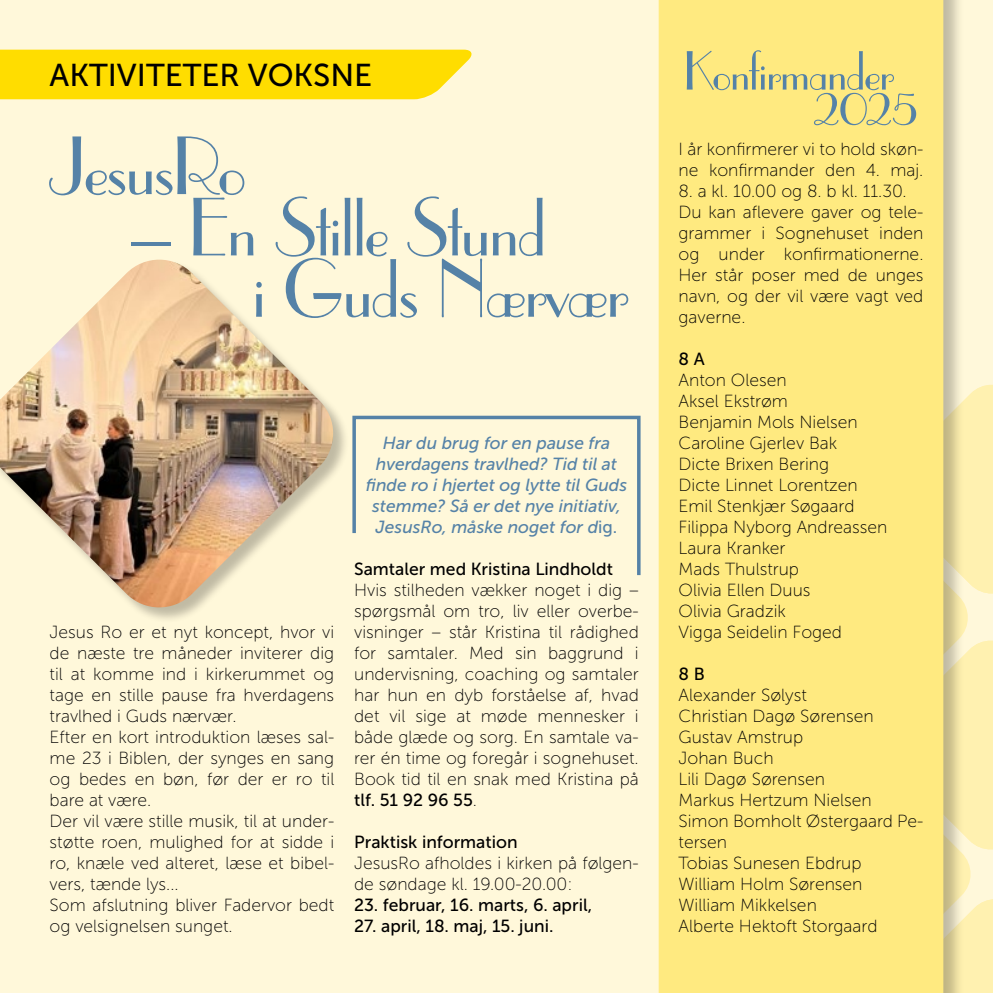
<style>
.page{position:relative;width:993px;height:993px;background:#fff}
.page>*{position:absolute;margin:0;border:0;box-sizing:border-box;transform-origin:0 0}
.t1{font:78.75px/61.2px "Parisian BT";letter-spacing:-.03em;color:#5582a7}
.t2{font:52.5px "Parisian BT";letter-spacing:-.03em;color:#5582a7}
.t3{font:31.5px "Museo Sans 500";color:#000}
.t4{font:17.5px/21px "Museo Sans 100";color:#000}
.t5{font:italic 17.5px/21px "Museo Sans 500";color:#5582a7;text-align:center}
.t6{font:17.5px "Museo Sans 500";color:#000}
.s1{font-style:normal}
.s2{font-family:"Museo Sans 100"}
</style>
<div class="page">
<div style="left:0;top:0;width:992px;height:992px;background:#fff8da"></div>
<hr style="left:992px;top:0;width:1px;height:992px;background:#fff8da">
<div style="left:964px;top:640px;width:28px;height:210px;background:#fff1b0"></div>
<div style="left:964px;top:385px;width:28px;height:209px;background:#fff1b0"></div>
<svg style="left:964px;top:510px;width:6px;height:214px"></svg>
<svg style="left:964px;top:899px;width:28px;height:93px;background:#fff1b3"></svg>
<div style="left:0;top:260px;width:349px;height:363px;background:#000;opacity:.25"></div>
<img style="left:0;top:259px;width:337px;height:352px">
<div style="left:658px;top:0;width:306px;height:992px;background:#000;opacity:.25"></div>
<div style="left:658px;top:0;width:285px;height:992px;background:#ffea80"></div>
<svg style="left:352px;top:415px;width:289px;height:161px"></svg>
<div style="left:0;top:50px;width:472px;height:49px;background:#fd0"></div>
<h3 class="t3" style="left:50px;top:58px;width:324px">AKTIVITETER VOKSNE</h3>
<h1 class="t1" style="left:50px;top:134px;width:198px">JesusRo</h1>
<h1 class="t1" style="left:252px;top:196px;width:378px;text-indent:-120px">– En Stille Stund<br>i Guds Nærvær</h1>
<p class="t4" style="left:50px;top:621px;width:286px">Jesus Ro er et nyt koncept, hvor vi de næste tre måneder inviterer dig til at komme ind i kirkerummet og tage en stille pause fra hverdagens travlhed i Guds nærvær.<br>Efter en kort introduktion læses sal&shy;me 23 i Biblen, der synges en sang og bedes en bøn, før der er ro til bare at være.<br>Der vil være stille musik, til at under&shy;støtte roen, mulighed for at sidde i ro, knæle ved alteret, læse et bibel&shy;vers, tænde lys...<br>Som afslutning bliver Fadervor bedt og velsignelsen sunget.</p>
<p class="t5" style="left:366px;top:432px;width:263px">Har du brug for en pause fra hverdagens travlhed? Tid til at finde ro i hjertet og lytte til Guds stemme? Så er det nye initiativ,<br>JesusRo, måske noget for d<span class="s1">ig.</span></p>
<p class="t6" style="left:354px;top:559px;width:260px">Samtaler med Kristina Lindholdt</p>
<p class="t4" style="left:354px;top:579px;width:286px;text-align:justify">Hvis stilheden vækker noget i dig – spørgsmål om tro, liv eller overbe&shy;visninger – står Kristina til rådighed for samtaler. Med sin baggrund i undervisning, coaching og samtaler har hun en dyb forståelse af, hvad det vil sige at møde mennesker i både glæde og sorg. En samtale va&shy;rer én time og foregår i sognehuset.<br>Book tid til en snak med Kristina på</p>
<p class="t6" style="left:354px;top:790px;width:124px">tlf. 51 92 96 55<span class="s2">.</span></p>
<p class="t6" style="left:354px;top:832px;width:165px">Praktisk information</p>
<p class="t4" style="left:354px;top:852px;width:286px">JesusRo afholdes i kirken på følgen&shy;de søndage kl. 19.00-20.00:</p>
<p class="t6" style="left:354px;top:895px;width:239px">23. februar, 16. marts, 6. april,</p>
<p class="t6" style="left:354px;top:916px;width:201px">27. april, 18. maj, 15. juni.</p>
<h2 class="t2" style="left:683px;top:38px;width:212px">Konfirmander</h2>
<h2 class="t2" style="left:813px;top:73px;width:106px">2025</h2>
<p class="t4" style="left:678px;top:138px;width:246px">I år konfirmerer vi to hold skøn&shy;ne konfirmander den 4. maj.</p>
<p class="t4" style="left:678px;top:180px;width:246px">8. a kl. 10.00 og 8. b kl. 11.30.<br>Du kan aflevere gaver og tele&shy;grammer i Sognehuset inden og under konfirmationerne.<br>Her står poser med de unges navn, og der vil være vagt ved gaverne.</p>
<p class="t6" style="left:678px;top:349px;width:28px">8 A</p>
<p class="t4" style="left:678px;top:369px;width:210px">Anton Olesen<br>Aksel Ekstrøm<br>Benjamin Mols Nielsen<br>Caroline Gjerlev Bak<br>Dicte Brixen Bering<br>Dicte Linnet Lorentzen<br>Emil Stenkjær Søgaard<br>Filippa Nyborg Andreassen<br>Laura Kranker<br>Mads Thulstrup<br>Olivia Ellen Duus<br>Olivia Gradzik<br>Vigga Seidelin Foged</p>
<p class="t6" style="left:678px;top:664px;width:28px">8 B</p>
<p class="t4" style="left:678px;top:684px;width:246px">Alexander Sølyst<br>Christian Dagø Sørensen<br>Gustav Amstrup<br>Johan Buch<br>Lili Dagø Sørensen<br>Markus Hertzum Nielsen<br>Simon Bomholt Østergaard Pe&shy;tersen<br>Tobias Sunesen Ebdrup<br>William Holm Sørensen<br>William Mikkelsen<br>Alberte Hektoft Storgaard</p>
</div>
